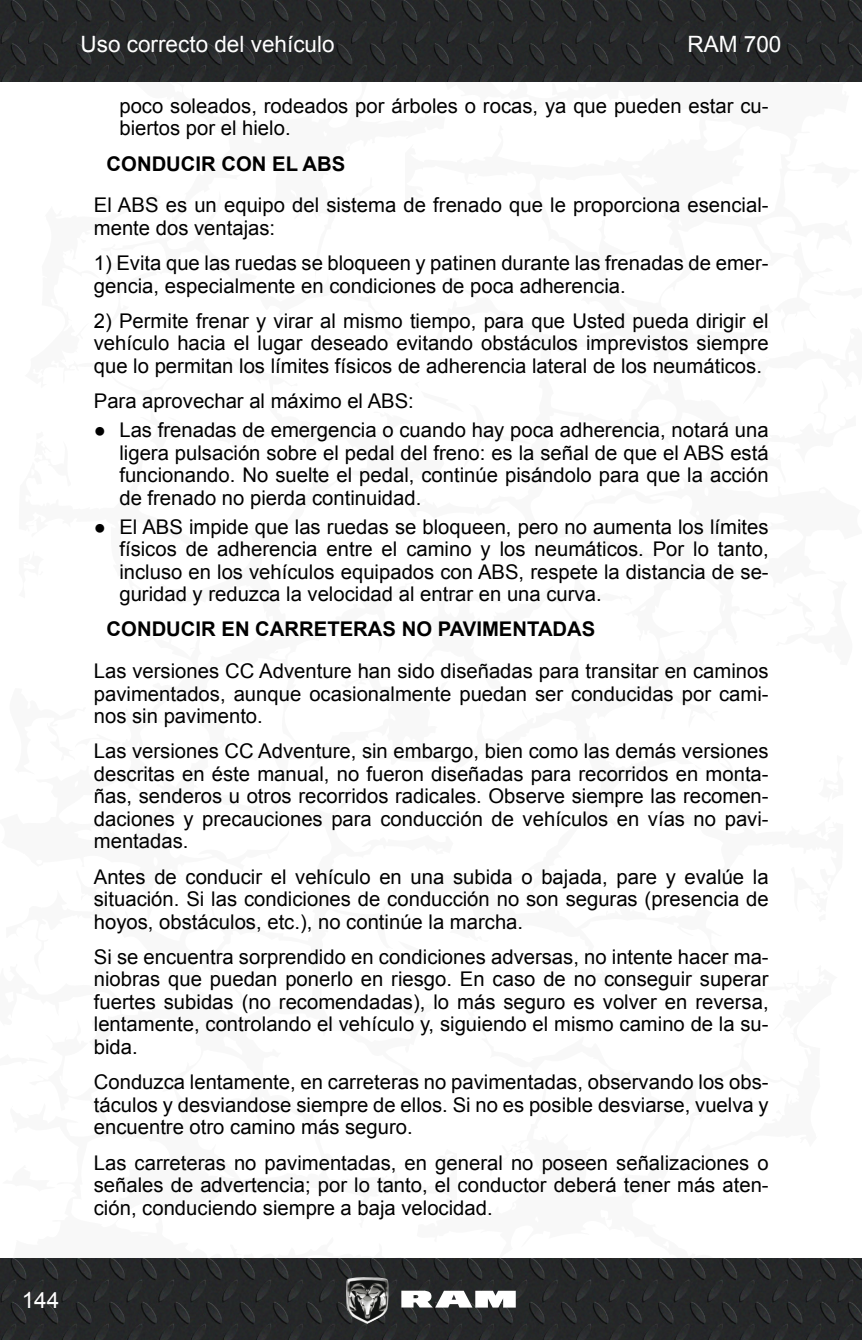
<style>
.page{position:relative;width:862px;height:1340px;background:#fff}
.page>*{position:absolute;margin:0;border:0;box-sizing:border-box;transform-origin:0 0}
.t1{font:22.5px "Arial";color:#fff}
._4_Normal{font:20.25px/22.5px "Arial";color:#000;text-align:justify}
._3_Tercer_sub{font:700 20.25px "Arial";color:#000}
</style>
<div class="page">
<svg style="left:861px;top:39px;width:1px;height:1259px"></svg>
<img style="left:0;top:0;width:861px;height:81px">
<img style="left:0;top:1258px;width:861px;height:81px">
<svg style="left:401px;top:1290px;width:114px;height:17px"></svg>
<img style="left:346px;top:1276px;width:42px;height:47px">
<p class="t1" style="left:80px;top:29px;width:255px">Uso correcto del vehículo</p>
<p class="t1" style="left:687px;top:29px;width:95px">RAM 700</p>
<p class="_4_Normal" style="left:119px;top:95px;width:650px">poco soleados, rodeados por árboles o rocas, ya que pueden estar cu&shy;biertos por el hielo.</p>
<p class="_3_Tercer_sub" style="left:107px;top:150px;width:240px">CONDUCIR CON EL ABS</p>
<p class="_4_Normal" style="left:94px;top:194px;width:676px">El ABS es un equipo del sistema de frenado que le proporciona esencial&shy;mente dos ventajas:</p>
<p class="_4_Normal" style="left:94px;top:252px;width:676px">1) Evita que las ruedas se bloqueen y patinen durante las frenadas de emer&shy;gencia, especialmente en condiciones de poca adherencia.</p>
<p class="_4_Normal" style="left:94px;top:310px;width:676px">2) Permite frenar y virar al mismo tiempo, para que Usted pueda dirigir el vehículo hacia el lugar deseado evitando obstáculos imprevistos siempre que lo permitan los límites físicos de adherencia lateral de los neumáticos.</p>
<p class="_4_Normal" style="left:94px;top:390px;width:321px">Para aprovechar al máximo el ABS:</p>
<p class="_4_Normal" style="left:119px;top:419px;width:650px;text-indent:-26px">● Las frenadas de emergencia o cuando hay poca adherencia, notará una ligera pulsación sobre el pedal del freno: es la señal de que el ABS está funcionando. No suelte el pedal, continúe pisándolo para que la acción de frenado no pierda continuidad.</p>
<p class="_4_Normal" style="left:119px;top:515px;width:650px;text-indent:-26px">● El ABS impide que las ruedas se bloqueen, pero no aumenta los límites físicos de adherencia entre el camino y los neumáticos. Por lo tanto, incluso en los vehículos equipados con ABS, respete la distancia de se&shy;guridad y reduzca la velocidad al entrar en una curva.</p>
<p class="_3_Tercer_sub" style="left:107px;top:615px;width:490px">CONDUCIR EN CARRETERAS NO PAVIMENTADAS</p>
<p class="_4_Normal" style="left:94px;top:660px;width:676px">Las versiones CC Adventure han sido diseñadas para transitar en caminos pavimentados, aunque ocasionalmente puedan ser conducidas por cami&shy;nos sin pavimento.</p>
<p class="_4_Normal" style="left:94px;top:740px;width:676px">Las versiones CC Adventure, sin embargo, bien como las demás versiones descritas en éste manual, no fueron diseñadas para recorridos en monta&shy;ñas, senderos u otros recorridos radicales. Observe siempre las recomen&shy;daciones y precauciones para conducción de vehículos en vías no pavi&shy;mentadas.</p>
<p class="_4_Normal" style="left:94px;top:865px;width:676px">Antes de conducir el vehículo en una subida o bajada, pare y evalúe la situación. Si las condiciones de conducción no son seguras (presencia de hoyos, obstáculos, etc.), no continúe la marcha.</p>
<p class="_4_Normal" style="left:94px;top:945px;width:676px">Si se encuentra sorprendido en condiciones adversas, no intente hacer ma&shy;niobras que puedan ponerlo en riesgo. En caso de no conseguir superar fuertes subidas (no recomendadas), lo más seguro es volver en reversa, lentamente, controlando el vehículo y, siguiendo el mismo camino de la su&shy;bida.</p>
<p class="_4_Normal" style="left:94px;top:1071px;width:676px">Conduzca lentamente, en carreteras no pavimentadas, observando los obs&shy;táculos y desviandose siempre de ellos. Si no es posible desviarse, vuelva y encuentre otro camino más seguro.</p>
<p class="_4_Normal" style="left:94px;top:1151px;width:676px">Las carreteras no pavimentadas, en general no poseen señalizaciones o señales de advertencia; por lo tanto, el conductor deberá tener más aten&shy;ción, conduciendo siempre a baja velocidad.</p>
<p class="t1" style="left:22px;top:1284px;width:39px">144</p>
</div>
